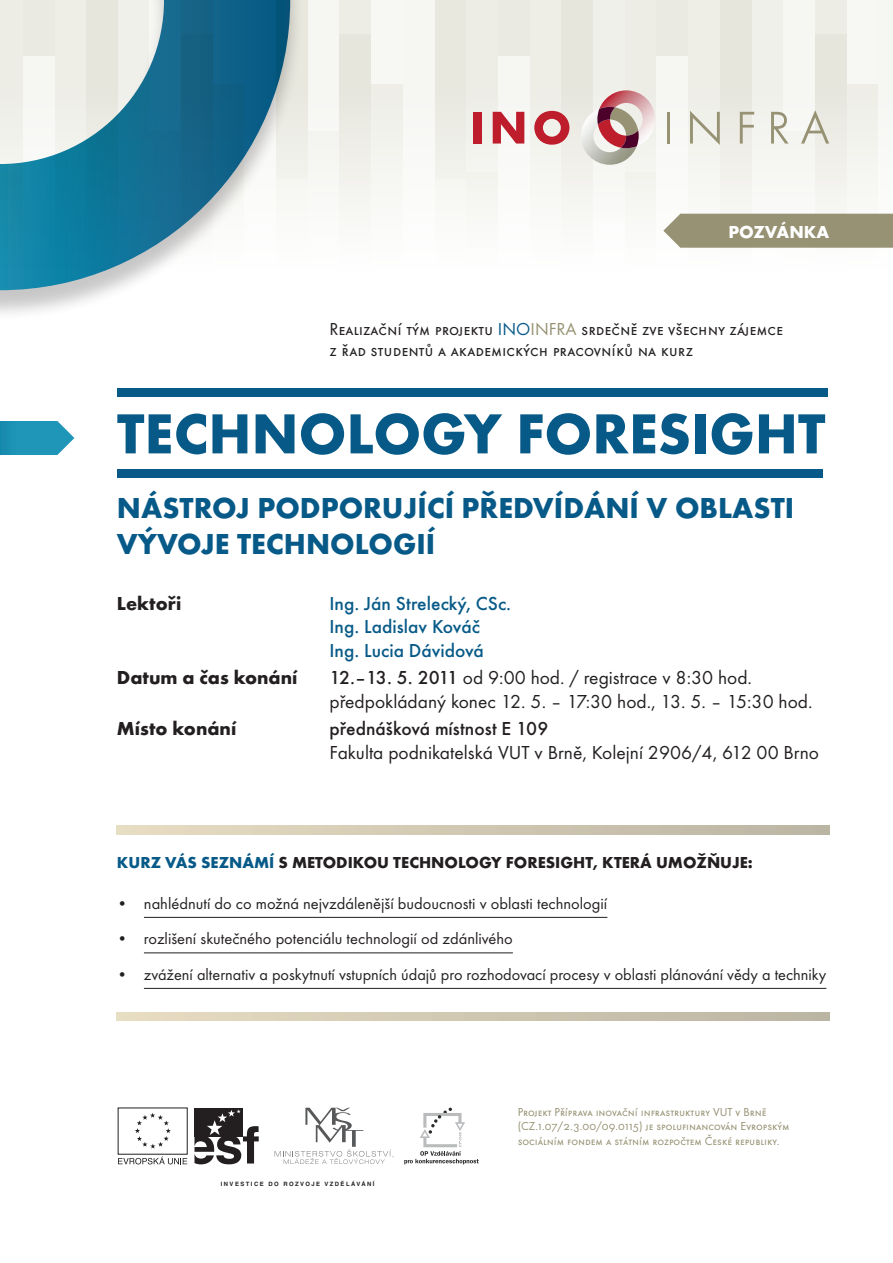
<style>
.page{position:relative;width:893px;height:1263px;background:#fff}
.page>*{position:absolute;margin:0;border:0;box-sizing:border-box;transform-origin:0 0}
.t1{font:700 58.5px "Futura TEE";color:#075a88}
.t2{font:700 30px/36px "Futura TEE";color:#075a88}
.t3{font:19.5px/23.4px "Futura TEE";color:#231f20}
.t4{font:500 19.5px/23.4px "Futura TEE";color:#075a88}
.t5{font:700 19.5px "Futura TEE";letter-spacing:-.015em;color:#231f20}
.t6{font:500 19.5px "Futura TEE";color:#231f20}
.t7{font:18px/21.6px "Futura SCTEE";color:#231f20}
.t8{font:700 18px "Futura TEE";color:#fff}
.t9{font:16.5px "Futura TEE";color:#231f20}
.t10{font:700 16.5px "Futura TEE";color:#231f20}
.t11{font:12px/14.4px "Futura SCTEE";color:#969273}
.t12{font:700 6px "Helvetica CE";letter-spacing:.25em;color:#231f20}
.s1{color:#075a88}
.s2{color:#969273}
.s3{font-weight:500}
</style>
<div class="page">
<div style="left:435px;top:179px;width:31px;height:91px;background:#fafaf8"></div>
<div style="left:435px;top:0;width:31px;height:179px;background:#e8e8df"></div>
<div style="left:371px;top:0;width:32px;height:84px;background:#f7f7f4"></div>
<div style="left:371px;top:84px;width:32px;height:186px;background:#f6f6f2"></div>
<div style="left:308px;top:0;width:32px;height:132px;background:#f6f6f3"></div>
<div style="left:308px;top:132px;width:32px;height:138px;background:#f9f9f7"></div>
<div style="left:340px;top:0;width:31px;height:34px;background:#edede6"></div>
<div style="left:340px;top:34px;width:31px;height:236px;background:linear-gradient(to bottom,#e3e1d7,#fdfdfc)"></div>
<div style="left:403px;top:0;width:32px;height:270px;background:#f6f6f3"></div>
<div style="left:276px;top:179px;width:32px;height:91px;background:#fafaf8"></div>
<div style="left:276px;top:0;width:32px;height:179px;background:#e8e8df"></div>
<div style="left:466px;top:0;width:32px;height:172px;background:#edede6"></div>
<div style="left:466px;top:172px;width:32px;height:98px;background:#f8f8f6"></div>
<div style="left:530px;top:0;width:31px;height:266px;background:linear-gradient(to bottom,#eaeae2,#fcfcfb)"></div>
<div style="left:593px;top:0;width:32px;height:219px;background:#f0f0eb"></div>
<div style="left:561px;top:0;width:32px;height:270px;background:linear-gradient(to bottom,#e2e0d5,#fbfbfa)"></div>
<div style="left:498px;top:55px;width:32px;height:215px;background:#f6f6f3"></div>
<div style="left:498px;top:0;width:32px;height:55px;background:#eaeae2"></div>
<div style="left:625px;top:0;width:31px;height:172px;background:#edede6"></div>
<div style="left:625px;top:172px;width:31px;height:98px;background:#f8f8f6"></div>
<svg style="left:688px;top:0;width:32px;height:214px;fill:#eeeee7"></svg>
<div style="left:751px;top:0;width:32px;height:219px;background:#f0f0eb"></div>
<svg style="left:720px;top:0;width:31px;height:214px;background:#ebeae3"></svg>
<div style="left:656px;top:55px;width:32px;height:215px;background:#f6f6f3"></div>
<div style="left:656px;top:0;width:32px;height:55px;background:#eaeae2"></div>
<div style="left:846px;top:0;width:32px;height:84px;background:#f7f7f4"></div>
<div style="left:846px;top:84px;width:32px;height:186px;background:linear-gradient(to right,#f5f5f1,#f5f5f1)"></div>
<div style="left:783px;top:0;width:32px;height:132px;background:#f6f6f3"></div>
<div style="left:783px;top:132px;width:32px;height:138px;background:#f8f8f5"></div>
<div style="left:815px;top:0;width:31px;height:34px;background:#edede6"></div>
<svg style="left:815px;top:34px;width:31px;height:180px;fill:#ebeae2"></svg>
<div style="left:878px;top:0;width:15px;height:270px;background:#f6f6f3"></div>
<svg style="left:0;top:421px;width:74px;height:34px;background:#369fbd"></svg>
<svg style="left:117px;top:826px;width:712px;height:8px;background:#d0c8b2"></svg>
<svg style="left:117px;top:1012px;width:712px;height:8px;background:#d0c8b2"></svg>
<hr style="left:144px;top:917px;width:463px;height:1px;background:#231f20">
<hr style="left:144px;top:952px;width:369px;height:1px;background:#231f20">
<hr style="left:144px;top:988px;width:682px;height:1px;background:#231f20">
<div style="left:194px;top:1108px;width:49px;height:28px;background:#231f20"></div>
<svg style="left:194px;top:1109px;width:65px;height:55px"></svg>
<svg style="left:135px;top:1113px;width:36px;height:35px"></svg>
<svg style="left:118px;top:1156px;width:69px;height:8px"></svg>
<svg style="left:275px;top:1108px;width:119px;height:56px"></svg>
<svg style="left:404px;top:1107px;width:75px;height:57px"></svg>
<div style="left:473px;top:112px;width:8px;height:32px;background:#be1d2c"></div>
<svg style="left:493px;top:112px;width:31px;height:32px"></svg>
<svg style="left:534px;top:111px;width:35px;height:34px"></svg>
<hr style="left:667px;top:112px;width:3px;height:32px;background:#969273">
<svg style="left:690px;top:111px;width:30px;height:34px"></svg>
<svg style="left:740px;top:112px;width:14px;height:32px"></svg>
<svg style="left:771px;top:112px;width:18px;height:32px"></svg>
<svg style="left:801px;top:110px;width:28px;height:34px"></svg>
<img style="left:600px;top:90px;width:55px;height:55px">
<img style="left:581px;top:109px;width:55px;height:56px">
<svg style="left:597px;top:107px;width:42px;height:41px"></svg>
<div style="left:117px;top:469px;width:705px;height:8px;background:#075a88"></div>
<div style="left:117px;top:388px;width:710px;height:8px;background:#075a88"></div>
<div style="left:663px;top:214px;width:230px;height:34px;background:#969273"></div>
<div style="left:0;top:0;width:305px;height:322px;background:#231f20;opacity:.25"></div>
<svg style="left:0;top:0;width:290px;height:290px"></svg>
<p class="t8" style="left:728px;top:221px;width:102px">POZVÁNKA</p>
<p class="t7" style="left:330px;top:318px;width:455px">Realizační tým projektu <span class="s1">INO</span><span class="s2">INFRA</span> srdečně zve všechny zájemce z řad studentů a akademických pracovníků na kurz</p>
<h1 class="t1" style="left:117px;top:398px;width:710px">TECHNOLOGY FORESIGHT</h1>
<h2 class="t2" style="left:117px;top:490px;width:679px">NÁSTROJ PODPORUJÍCÍ PŘEDVÍDÁNÍ V OBLASTI<br>VÝVOJE TECHNOLOGIÍ</h2>
<p class="t5" style="left:117px;top:591px;width:66px">LEKTOŘI</p>
<p class="t4" style="left:330px;top:591px;width:183px">Ing. Ján Strelecký, CSc.<br>Ing. Ladislav Kováč<br>Ing. Lucia Dávidová</p>
<p class="t5" style="left:117px;top:666px;width:182px">DATUM A ČAS KONÁNÍ</p>
<p class="t3" style="left:330px;top:666px;width:484px"><span class="s3">12.–13. 5. 2011</span> od 9:00 hod. / registrace v 8:30 hod. předpokládaný konec 12. 5. – 17:30 hod., 13. 5. – 15:30 hod.</p>
<p class="t5" style="left:117px;top:717px;width:121px">MÍSTO KONÁNÍ</p>
<p class="t6" style="left:330px;top:717px;width:220px">přednášková místnost E 109</p>
<p class="t3" style="left:330px;top:740px;width:491px">Fakulta podnikatelská VUT v Brně, Kolejní 2906/4, 612 00 Brno</p>
<p class="t10" style="left:117px;top:852px;width:637px"><span class="s1">KURZ VÁS SEZNÁMÍ</span> S METODIKOU TECHNOLOGY FORESIGHT, KTERÁ UMOŽŇUJE:</p>
<p class="t9" style="left:117px;top:893px;width:492px">• nahlédnutí do co možná nejvzdálenější budoucnosti v oblasti technologií</p>
<p class="t9" style="left:117px;top:929px;width:397px">• rozlišení skutečného potenciálu technologií od zdánlivého</p>
<p class="t9" style="left:117px;top:964px;width:711px">• zvážení alternativ a poskytnutí vstupních údajů pro rozhodovací procesy v oblasti plánování vědy a techniky</p>
<p class="t12" style="left:221px;top:1180px;width:155px">INVESTICE DO ROZVOJE VZDĚLÁVÁNÍ</p>
<p class="t11" style="left:518px;top:1105px;width:273px">Projekt Příprava inovační infrastruktury VUT v Brně (CZ.1.07/2.3.00/09.0115) je spolufinancován Evropským sociálním fondem a státním rozpočtem České republiky.</p>
</div>
